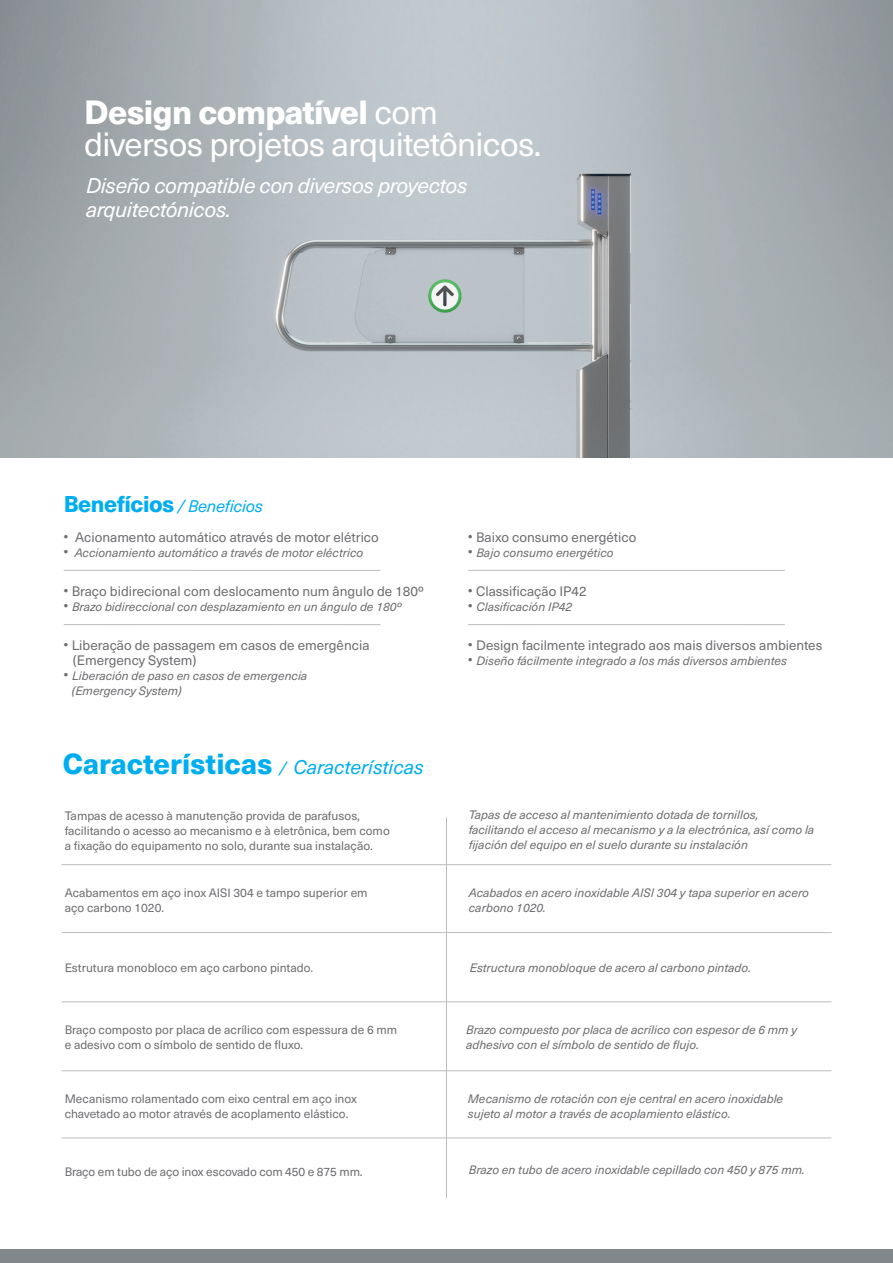
<style>
.page{position:relative;width:893px;height:1263px;background:#fff}
.page>*{position:absolute;margin:0;border:0;box-sizing:border-box;transform-origin:0 0}
.t1{font:33px/31.5px "Neue Haas Unica";letter-spacing:-.02em;color:#fff}
.t2{font:800 28.5px "Neue Haas Unica";color:#00aeef}
.t3{font:italic 21px/24px "Neue Haas Unica";letter-spacing:-.02em;color:#fff}
.t4{font:italic 16.5px "Neue Haas Unica";letter-spacing:-.02em;color:#00aeef}
.t5{font:13.5px/15px "Neue Haas Unica";color:#6c6d70}
.t6{font:italic 12px/15px "Neue Haas Unica";color:#6c6d70}
.t7{font:12px/15px "Neue Haas Unica";color:#6c6d70}
.s1{font-weight:800}
.s2{font-weight:800;font-style:normal;font-size:22.5px}
.s3{font-size:15px}
.s4{font-style:normal;font-size:15px}
.s5{font-weight:400;font-style:italic;font-size:16.5px}
.s6{font-weight:400;font-style:italic;font-size:19.5px}
</style>
<div class="page">
<img style="left:1px;top:0;width:892px;height:457px">
<hr style="left:61px;top:864px;width:770px;height:1px;background:#bcbdc0">
<hr style="left:61px;top:932px;width:770px;height:1px;background:#bcbdc0">
<hr style="left:61px;top:1001px;width:770px;height:1px;background:#bcbdc0">
<hr style="left:61px;top:1070px;width:770px;height:1px;background:#bcbdc0">
<hr style="left:61px;top:1137px;width:770px;height:1px;background:#bcbdc0">
<hr style="left:446px;top:817px;width:1px;height:381px;background:#bcbdc0">
<hr style="left:64px;top:570px;width:316px;height:1px;background:#bcbdc0">
<hr style="left:468px;top:570px;width:317px;height:1px;background:#bcbdc0">
<hr style="left:64px;top:624px;width:316px;height:1px;background:#bcbdc0">
<hr style="left:468px;top:624px;width:317px;height:1px;background:#bcbdc0">
<div style="left:0;top:1249px;width:893px;height:14px;background:#81878a"></div>
<h1 class="t1" style="left:84px;top:95px;width:459px"><span class="s1">Design compatível</span> com diversos projetos arquitetônicos.</h1>
<h3 class="t3" style="left:86px;top:172px;width:383px">Diseño compatible con diversos proyectos arquitectónicos.</h3>
<h3 class="t4" style="left:64px;top:494px;width:201px"><span class="s2">Benefícios</span> / Beneficios</h3>
<p class="t5" style="left:64px;top:529px;width:317px"><span class="s3">•</span> Acionamento automático através de motor elétrico</p>
<p class="t6" style="left:64px;top:545px;width:301px"><span class="s4">•</span> Accionamiento automático a través de motor eléctrico</p>
<p class="t5" style="left:64px;top:583px;width:362px"><span class="s3">•</span> Braço bidirecional com deslocamento num ângulo de 180º</p>
<p class="t6" style="left:64px;top:599px;width:339px"><span class="s4">•</span> Brazo bidireccional con desplazamiento en un ángulo de 180º</p>
<p class="t5" style="left:73px;top:637px;width:298px;text-indent:-9px"><span class="s3">•</span> Liberação de passagem em casos de emergência (Emergency System)</p>
<p class="t6" style="left:72px;top:668px;width:237px;text-indent:-8px"><span class="s4">•</span> Liberación de paso en casos de emergencia (Emergency System)</p>
<h2 class="t2" style="left:63px;top:742px;width:362px">Características <span class="s5">/</span> <span class="s6">Características</span></h2>
<p class="t5" style="left:468px;top:529px;width:170px"><span class="s3">•</span> Baixo consumo energético</p>
<p class="t6" style="left:468px;top:545px;width:147px"><span class="s4">•</span> Bajo consumo energético</p>
<p class="t5" style="left:468px;top:583px;width:120px"><span class="s3">•</span> Classificação IP42</p>
<p class="t6" style="left:468px;top:599px;width:106px"><span class="s4">•</span> Clasificación IP42</p>
<p class="t5" style="left:468px;top:637px;width:356px"><span class="s3">•</span> Design facilmente integrado aos mais diversos ambientes</p>
<p class="t6" style="left:468px;top:653px;width:320px"><span class="s4">•</span> Diseño fácilmente integrado a los más diversos ambientes</p>
<p class="t7" style="left:65px;top:807px;width:327px">Tampas de acesso à manutenção provida de parafusos, facilitando o acesso ao mecanismo e à eletrônica, bem como a fixação do equipamento no solo, durante sua instalação.</p>
<p class="t6" style="left:469px;top:806px;width:347px">Tapas de acceso al mantenimiento dotada de tornillos, facilitando el acceso al mecanismo y a la electrónica, así como la fijación del equipo en el suelo durante su instalación</p>
<p class="t7" style="left:65px;top:885px;width:304px">Acabamentos em aço inox AISI 304 e tampo superior em aço carbono 1020.</p>
<p class="t7" style="left:65px;top:959px;width:250px">Estrutura monobloco em aço carbono pintado.</p>
<p class="t6" style="left:469px;top:885px;width:341px">Acabados en acero inoxidable AISI 304 y tapa superior en acero carbono 1020.</p>
<p class="t6" style="left:470px;top:959px;width:283px">Estructura monobloque de acero al carbono pintado.</p>
<p class="t7" style="left:65px;top:1021px;width:334px">Braço composto por placa de acrílico com espessura de 6 mm e adesivo com o símbolo de sentido de fluxo.</p>
<p class="t6" style="left:466px;top:1021px;width:332px">Brazo compuesto por placa de acrílico con espesor de 6 mm y adhesivo con el símbolo de sentido de flujo.</p>
<p class="t7" style="left:65px;top:1090px;width:294px">Mecanismo rolamentado com eixo central em aço inox chavetado ao motor através de acoplamento elástico.</p>
<p class="t7" style="left:65px;top:1164px;width:299px">Braço em tubo de aço inox escovado com 450 e 875 mm.</p>
<p class="t6" style="left:468px;top:1090px;width:317px">Mecanismo de rotación con eje central en acero inoxidable sujeto al motor a través de acoplamiento elástico.</p>
<p class="t6" style="left:469px;top:1161px;width:337px">Brazo en tubo de acero inoxidable cepillado con 450 y 875 mm.</p>
</div>
